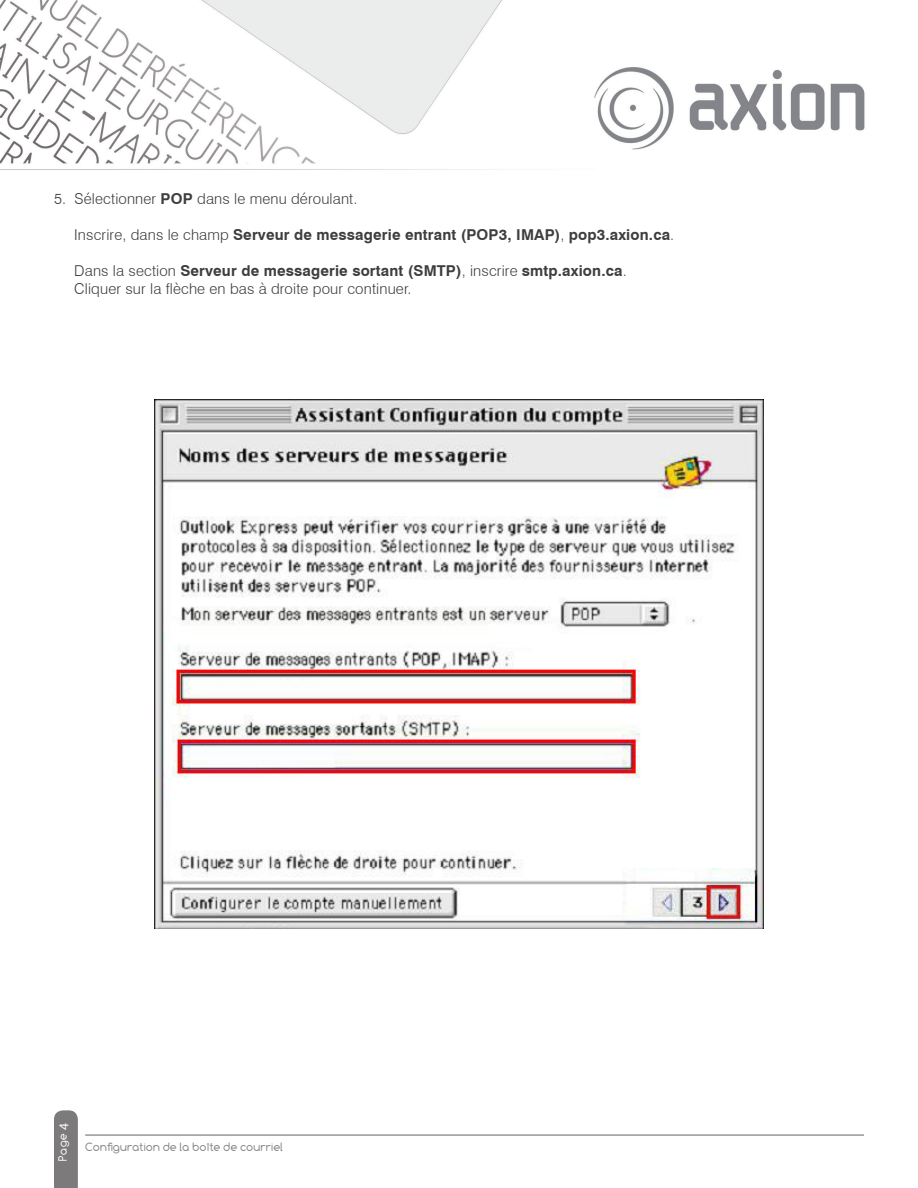
<style>
.page{position:relative;width:918px;height:1188px;background:#fff}
.page>*{position:absolute;margin:0;border:0;box-sizing:border-box;transform-origin:0 0}
.Style_de_paragraphe{font:700 15px "Swiss 721 BT";letter-spacing:.01em;color:#3e3e3f}
.Style_de_paragraphe-2{font:300 15px "Swiss 721 BT";letter-spacing:.01em;color:#3e3e3f}
.t1{font:13.5px "Myriad Pro";color:#fff}
.t2{font:12px "Comfortaa";color:#808285}
.t3{font:12px "Comfortaa";color:#fff}
.s1{font-weight:700}
.s2{font-weight:300}
</style>
<div class="page">
<img style="left:0;top:0;width:865px;height:170px">
<div style="left:54px;top:1110px;width:24px;height:78px;background:#7c7a7b"></div>
<hr style="left:85px;top:1135px;width:779px;height:1px;background:#636366">
<img style="left:154px;top:400px;width:610px;height:528px">
<p class="Style_de_paragraphe-2" style="left:54px;top:190px;width:305px">5. Sélectionner <span class="s1">POP</span> dans le menu déroulant.</p>
<p class="Style_de_paragraphe" style="left:74px;top:226px;width:602px"><span class="s2">Inscrire, dans le champ</span> Serveur de messagerie entrant (POP3, IMAP)<span class="s2">,</span> pop3.axion.ca<span class="s2">.</span></p>
<p class="Style_de_paragraphe" style="left:74px;top:262px;width:554px"><span class="s2">Dans la section</span> Serveur de messagerie sortant (SMTP)<span class="s2">, inscrire</span> smtp.axion.ca<span class="s2">.</span></p>
<p class="Style_de_paragraphe-2" style="left:74px;top:280px;width:339px">Cliquer sur la flèche en bas à droite pour continuer.</p>
<p class="t1" style="left:56px;top:1130px;width:8px;rotate:-90deg">4</p>
<p class="t3" style="left:56px;top:1161px;width:30px;rotate:-90deg">Page</p>
<p class="t2" style="left:85px;top:1140px;width:200px">Configuration de la boîte de courriel</p>
</div>
